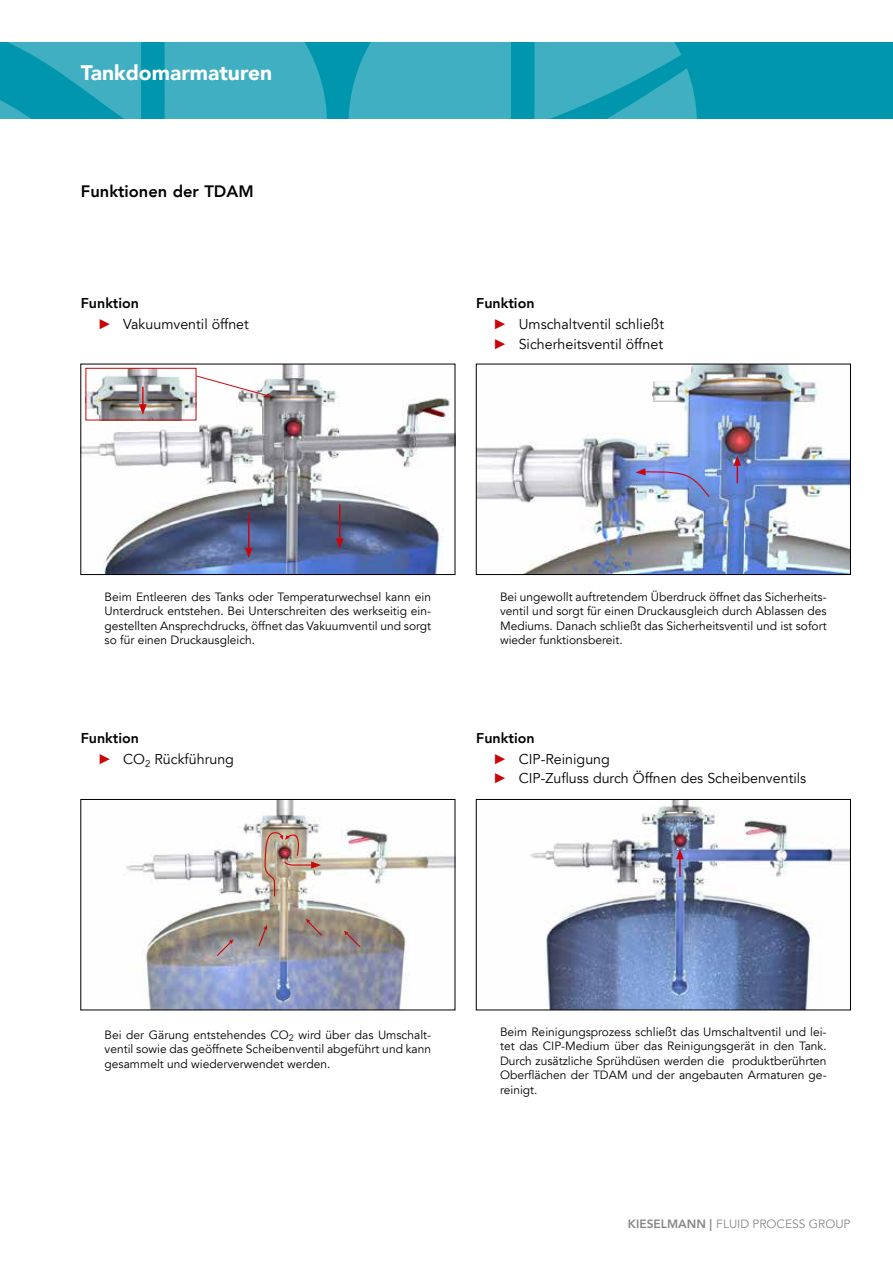
<style>
.page{position:relative;width:893px;height:1263px;background:#fff}
.page>*{position:absolute;margin:0;border:0;box-sizing:border-box;transform-origin:0 0}
.t1{font:900 21px "Avenir LT";color:#fff}
.t2{font:800 16.5px "Avenir LT";color:#000}
.t3{font:14.25px/21px "Avenir LT";color:#000}
.t4{font:12px/14.4px "Avenir LT";color:#000;text-align:justify}
.t5{font:12px "Avenir LT";color:#878786}
.s1{font-weight:800}
.s2{font-family:"Arial";color:#c9070a}
</style>
<div class="page">
<div style="left:0;top:43px;width:893px;height:76px;background:#0096ad"></div>
<div style="left:165px;top:43px;width:162px;height:76px;background:#3fafc1"></div>
<svg style="left:0;top:43px;width:141px;height:76px"></svg>
<svg style="left:534px;top:43px;width:163px;height:76px"></svg>
<div style="left:348px;top:43px;width:163px;height:76px;background:#3fafc1"></div>
<img style="left:126px;top:801px;width:327px;height:207px">
<div style="left:81px;top:799px;width:374px;height:211px;border:1px solid #000"></div>
<img style="left:530px;top:801px;width:319px;height:207px">
<div style="left:476px;top:799px;width:375px;height:211px;border:1px solid #000"></div>
<img style="left:83px;top:366px;width:370px;height:207px">
<div style="left:81px;top:364px;width:374px;height:211px;border:1px solid #000"></div>
<img style="left:478px;top:366px;width:371px;height:207px">
<div style="left:476px;top:364px;width:375px;height:211px;border:1px solid #000"></div>
<img style="left:88px;top:370px;width:106px;height:48px">
<div style="left:86px;top:368px;width:110px;height:52px;border:1px solid #c9070a"></div>
<svg style="left:195px;top:375px;width:75px;height:23px"></svg>
<hr style="left:248px;top:514px;width:1px;height:36px;background:#c9070a">
<svg style="left:245px;top:548px;width:8px;height:10px"></svg>
<hr style="left:339px;top:504px;width:1px;height:37px;background:#c9070a">
<svg style="left:336px;top:538px;width:8px;height:11px"></svg>
<svg style="left:139px;top:387px;width:8px;height:28px"></svg>
<svg style="left:733px;top:455px;width:8px;height:28px"></svg>
<svg style="left:635px;top:468px;width:75px;height:30px;background:#94a5d9"></svg>
<hr style="left:679px;top:857px;width:2px;height:20px;background:#c9070a">
<svg style="left:676px;top:849px;width:8px;height:10px"></svg>
<img style="left:264px;top:827px;width:57px;height:70px">
<svg style="left:216px;top:939px;width:17px;height:18px"></svg>
<svg style="left:344px;top:931px;width:18px;height:17px"></svg>
<svg style="left:257px;top:925px;width:10px;height:22px"></svg>
<svg style="left:306px;top:919px;width:17px;height:18px"></svg>
<h1 class="t1" style="left:81px;top:60px;width:193px">Tankdomarmaturen</h1>
<h2 class="t2" style="left:81px;top:182px;width:174px">Funktionen der TDAM</h2>
<p class="t3" style="left:98px;top:293px;width:153px;text-indent:-17px"><span class="s1">Funktion<br></span><span class="s2">►</span> Vakuumventil öffnet</p>
<p class="t3" style="left:493px;top:293px;width:172px;text-indent:-17px"><span class="s1">Funktion<br></span><span class="s2">►</span> Umschaltventil schließt</p>
<p class="t3" style="left:493px;top:334px;width:171px"><span class="s2">►</span> Sicherheitsventil öffnet</p>
<p class="t4" style="left:105px;top:590px;width:328px">Beim Entleeren des Tanks oder Temperaturwechsel kann ein Unterdruck entstehen. Bei Unterschreiten des werkseitig ein&shy;gestellten Ansprechdrucks, öffnet das Vakuumventil und sorgt so für einen Druckausgleich.</p>
<p class="t4" style="left:500px;top:590px;width:328px">Bei ungewollt auftretendem Überdruck öffnet das Sicherheits&shy;ventil und sorgt für einen Druckausgleich durch Ablassen des Mediums. Danach schließt das Sicherheitsventil und ist sofort wieder funktionsbereit.</p>
<p class="t3" style="left:98px;top:728px;width:138px;text-indent:-17px"><span class="s1">Funktion<br></span><span class="s2">►</span> CO<sub>2</sub> Rückführung</p>
<p class="t3" style="left:493px;top:728px;width:118px;text-indent:-17px"><span class="s1">Funktion<br></span><span class="s2">►</span> CIP-Reinigung</p>
<p class="t3" style="left:493px;top:768px;width:315px"><span class="s2">►</span> CIP-Zufluss durch Öffnen des Scheibenventils</p>
<p class="t4" style="left:105px;top:1028px;width:328px">Bei der Gärung entstehendes CO<sub>2</sub> wird über das Umschalt&shy;ventil sowie das geöffnete Scheibenventil abgeführt und kann gesammelt und wiederverwendet werden.</p>
<p class="t4" style="left:500px;top:1025px;width:328px">Beim Reinigungsprozess schließt das Umschaltventil und lei&shy;tet das CIP-Medium über das Reinigungsgerät in den Tank.<br>Durch zusätzliche Sprühdüsen werden die produktberührten Oberflächen der TDAM und der angebauten Armaturen ge&shy;reinigt.</p>
<p class="t5" style="left:628px;top:1217px;width:224px"><span class="s1">KIESELMANN |</span> FLUID PROCESS GROUP</p>
</div>
